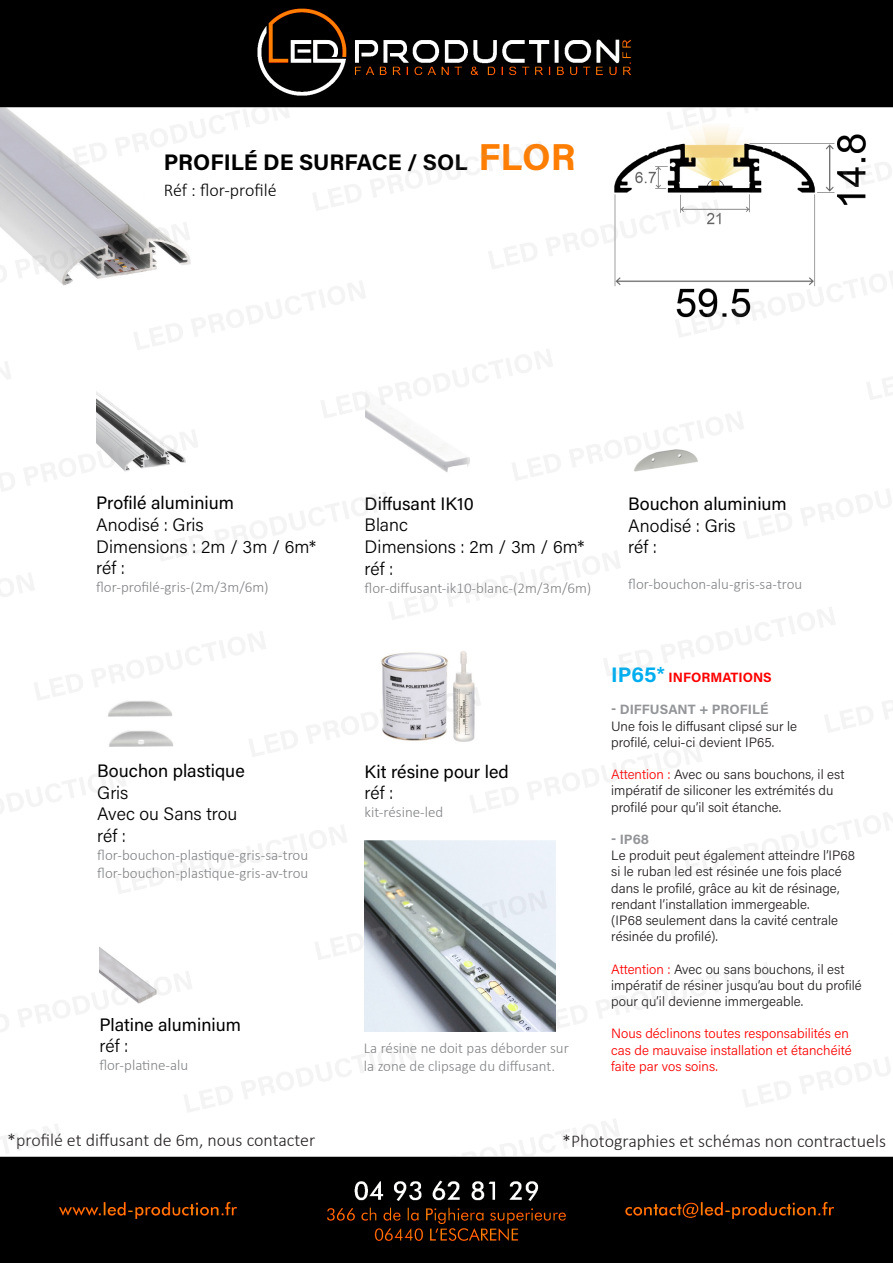
<style>
.page{position:relative;width:893px;height:1263px;background:#000}
.page>*{position:absolute;margin:0;border:0;box-sizing:border-box;transform-origin:0 0}
.t1{font:22.5px "Acumin Variable Concept";letter-spacing:.03em;color:#000}
.t2{font:18px "Acumin Variable Concept";letter-spacing:.015em;color:#000}
.t3{font:300 18px "Calibri";color:#231f20}
.t4{font:300 18px "Calibri";color:#000}
.t5{font:300 15px "Calibri";color:#808285}
.t6{font:13.5px/16.2px "Acumin Variable Concept";letter-spacing:.01em;color:#231f20}
.t7{font:13.5px/16.2px "Acumin Variable Concept";letter-spacing:.01em;color:#f00}
.t8{font:13.5px "Acumin Variable Concept";letter-spacing:.04em;color:#939598}
.t9{font:13.5px "Acumin Variable Concept";letter-spacing:.03em;color:#f00}
.s1{font-size:37.5px;color:#ff7d00}
.s2{font-size:21px;color:#00aeef}
.s3{font-family:"Arial";font-weight:700;font-size:21px;color:#00aeef}
.s4{color:#f00}
</style>
<div class="page">
<img style="left:0;top:107px;width:893px;height:1048px">
<p class="t1" style="left:164px;top:147px;width:412px">PROFILÉ DE SURFACE / SOL <span class="s1">FLOR</span></p>
<p class="t4" style="left:164px;top:179px;width:114px">Réf : flor-profilé</p>
<p class="t2" style="left:96px;top:491px;width:139px">Profilé aluminium</p>
<p class="t2" style="left:96px;top:512px;width:109px">Anodisé : Gris</p>
<p class="t2" style="left:96px;top:534px;width:221px">Dimensions : 2m / 3m / 6m*</p>
<p class="t2" style="left:96px;top:555px;width:30px">réf :</p>
<p class="t5" style="left:96px;top:578px;width:174px">flor-profilé-gris-(2m/3m/6m)</p>
<p class="t2" style="left:97px;top:758px;width:149px">Bouchon plastique</p>
<p class="t2" style="left:97px;top:780px;width:32px">Gris</p>
<p class="t2" style="left:97px;top:802px;width:141px">Avec ou Sans trou</p>
<p class="t2" style="left:97px;top:823px;width:30px">réf :</p>
<p class="t5" style="left:97px;top:846px;width:212px">flor-bouchon-plastique-gris-sa-trou</p>
<p class="t5" style="left:97px;top:864px;width:213px">flor-bouchon-plastique-gris-av-trou</p>
<p class="t2" style="left:99px;top:1012px;width:143px">Platine aluminium</p>
<p class="t2" style="left:99px;top:1034px;width:30px">réf :</p>
<p class="t5" style="left:99px;top:1056px;width:90px">flor-platine-alu</p>
<p class="t3" style="left:7px;top:1129px;width:310px">*profilé et diffusant de 6m, nous contacter</p>
<p class="t2" style="left:365px;top:491px;width:110px">Diffusant IK10</p>
<p class="t2" style="left:365px;top:513px;width:45px">Blanc</p>
<p class="t2" style="left:365px;top:534px;width:221px">Dimensions : 2m / 3m / 6m*</p>
<p class="t2" style="left:365px;top:556px;width:30px">réf :</p>
<p class="t5" style="left:365px;top:578px;width:228px">flor-diffusant-ik10-blanc-(2m/3m/6m)</p>
<p class="t2" style="left:628px;top:492px;width:160px">Bouchon aluminium</p>
<p class="t2" style="left:628px;top:513px;width:109px">Anodisé : Gris</p>
<p class="t2" style="left:628px;top:535px;width:30px">réf :</p>
<p class="t5" style="left:628px;top:575px;width:176px">flor-bouchon-alu-gris-sa-trou</p>
<p class="t2" style="left:365px;top:759px;width:145px">Kit résine pour led</p>
<p class="t2" style="left:365px;top:780px;width:30px">réf :</p>
<p class="t5" style="left:365px;top:803px;width:80px">kit-résine-led</p>
<p class="t5" style="left:364px;top:1039px;width:207px">La résine ne doit pas déborder sur</p>
<p class="t5" style="left:364px;top:1057px;width:193px">la zone de clipsage du diffusant.</p>
<p class="t9" style="left:611px;top:668px;width:161px"><span class="s2">IP65</span><span class="s3">*</span> INFORMATIONS</p>
<p class="t8" style="left:611px;top:700px;width:158px">- DIFFUSANT + PROFILÉ</p>
<p class="t6" style="left:611px;top:717px;width:187px">Une fois le diffusant clipsé sur le</p>
<p class="t6" style="left:611px;top:733px;width:164px">profilé, celui-ci devient IP65.</p>
<p class="t6" style="left:611px;top:766px;width:234px"><span class="s4">Attention :</span> Avec ou sans bouchons, il est impératif de siliconer les extrémités du profilé pour qu’il soit étanche.</p>
<p class="t8" style="left:611px;top:830px;width:39px">- IP68</p>
<p class="t6" style="left:611px;top:847px;width:245px">Le produit peut également atteindre l’IP68 si le ruban led est résinée une fois placé dans le profilé, grâce au kit de résinage, rendant l’installation immergeable.</p>
<p class="t6" style="left:611px;top:912px;width:228px">(IP68 seulement dans la cavité centrale</p>
<p class="t6" style="left:611px;top:928px;width:108px">résinée du profilé).</p>
<p class="t6" style="left:611px;top:960px;width:252px"><span class="s4">Attention :</span> Avec ou sans bouchons, il est impératif de résiner jusqu’au bout du profilé pour qu’il devienne immergeable.</p>
<p class="t7" style="left:611px;top:1025px;width:242px">Nous déclinons toutes responsabilités en cas de mauvaise installation et étanchéité faite par vos soins.</p>
<p class="t3" style="left:562px;top:1130px;width:325px">*Photographies et schémas non contractuels</p>
</div>
